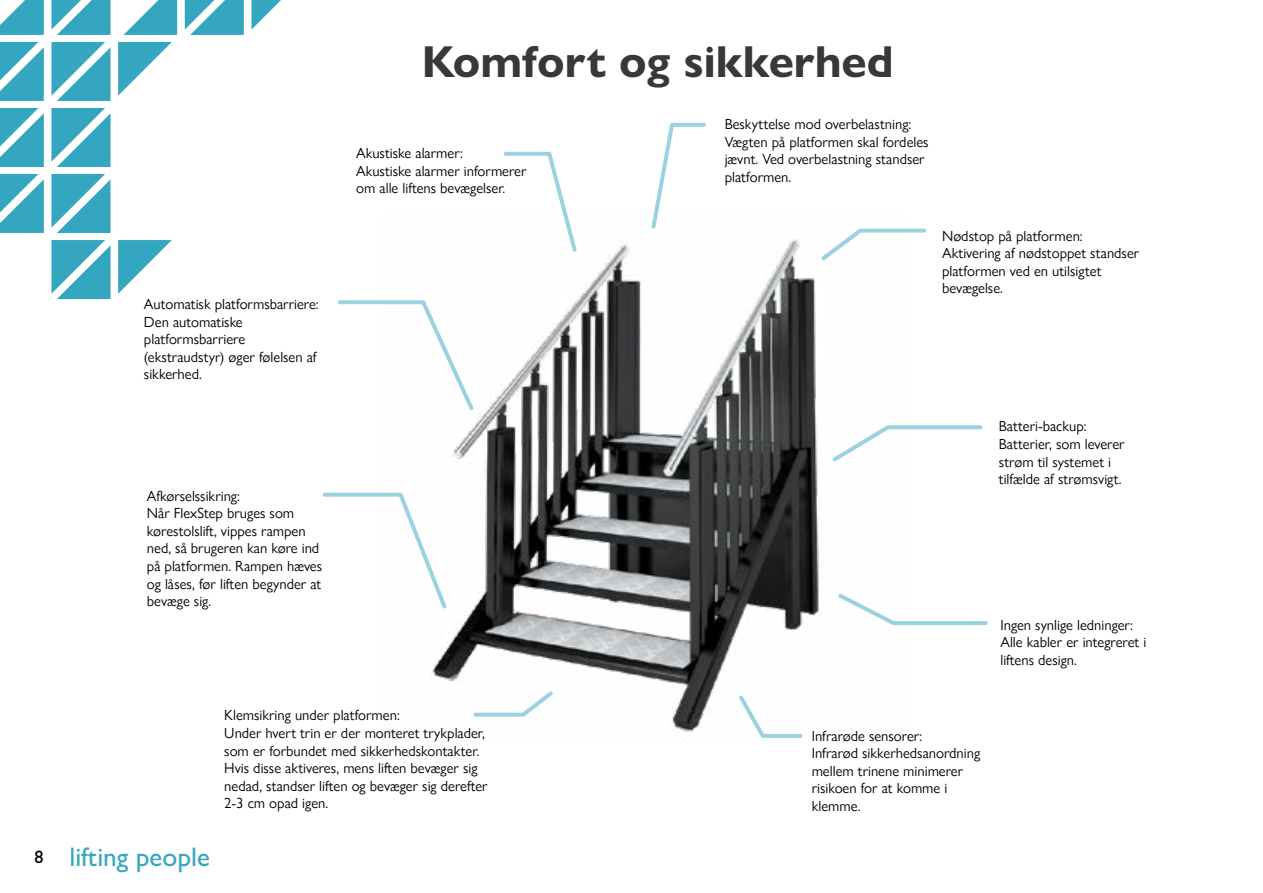
<style>
.page{position:relative;width:1263px;height:893px;background:#fff}
.page>*{position:absolute;margin:0;border:0;box-sizing:border-box;transform-origin:0 0}
.t1{font:700 45px "Gill Sans Nova";color:#383839}
.t2{font:500 27px "Gill Sans Nova";color:#36a6bf}
.t3{font:14.7px/17.5px "Gill Sans Nova";color:#000}
.s1{font-size:18px;color:#000}
</style>
<div class="page">
<img style="left:430px;top:239px;width:389px;height:493px">
<svg style="left:0;top:0;width:44px;height:35px"></svg>
<svg style="left:51px;top:0;width:59px;height:35px"></svg>
<svg style="left:123px;top:0;width:54px;height:35px"></svg>
<svg style="left:185px;top:0;width:59px;height:35px"></svg>
<svg style="left:251px;top:0;width:30px;height:30px"></svg>
<svg style="left:0;top:42px;width:44px;height:59px"></svg>
<svg style="left:51px;top:42px;width:59px;height:59px"></svg>
<svg style="left:118px;top:42px;width:54px;height:54px"></svg>
<svg style="left:0;top:108px;width:44px;height:59px;background:#59b5cb"></svg>
<svg style="left:51px;top:108px;width:59px;height:59px"></svg>
<svg style="left:0;top:174px;width:44px;height:59px;background:#59b5cb"></svg>
<svg style="left:51px;top:174px;width:59px;height:59px"></svg>
<svg style="left:51px;top:240px;width:59px;height:59px"></svg>
<svg style="left:118px;top:240px;width:54px;height:54px"></svg>
<svg style="left:735px;top:694px;width:69px;height:44px"></svg>
<svg style="left:832px;top:425px;width:151px;height:37px"></svg>
<svg style="left:838px;top:594px;width:150px;height:31px"></svg>
<svg style="left:818px;top:228px;width:109px;height:34px"></svg>
<svg style="left:651px;top:122px;width:55px;height:107px"></svg>
<svg style="left:502px;top:151px;width:77px;height:102px"></svg>
<svg style="left:337px;top:298px;width:140px;height:114px"></svg>
<svg style="left:322px;top:491px;width:128px;height:119px"></svg>
<svg style="left:471px;top:690px;width:85px;height:29px"></svg>
<h1 class="t1" style="left:422px;top:34px;width:473px">Komfort og sikkerhed</h1>
<p class="t3" style="left:356px;top:144px;width:172px">Akustiske alarmer:<br>Akustiske alarmer informerer om alle liftens bevægelser.</p>
<p class="t3" style="left:144px;top:295px;width:176px">Automatisk platformsbarriere:<br>Den automatiske platformsbarriere (ekstraudstyr) øger følelsen af sikkerhed.</p>
<p class="t3" style="left:147px;top:487px;width:177px">Afkørselssikring:<br>Når FlexStep bruges som kørestolslift, vippes rampen ned, så brugeren kan køre ind på platformen. Rampen hæves og låses, før liften begynder at bevæge sig.</p>
<h2 class="t2" style="left:34px;top:840px;width:177px"><span class="s1">8</span> lifting people</h2>
<p class="t3" style="left:224px;top:706px;width:265px">Klemsikring under platformen:<br>Under hvert trin er der monteret trykplader, som er forbundet med sikkerhedskontakter.<br>Hvis disse aktiveres, mens liften bevæger sig nedad, standser liften og bevæger sig derefter 2-3 cm opad igen.</p>
<p class="t3" style="left:725px;top:115px;width:205px">Beskyttelse mod overbelastning:<br>Vægten på platformen skal fordeles jævnt. Ved overbelastning standser platformen.</p>
<p class="t3" style="left:942px;top:227px;width:199px">Nødstop på platformen:<br>Aktivering af nødstoppet standser platformen ved en utilsigtet bevægelse.</p>
<p class="t3" style="left:999px;top:417px;width:127px">Batteri-backup:<br>Batterier, som leverer strøm til systemet i tilfælde af strømsvigt.</p>
<p class="t3" style="left:1000px;top:616px;width:147px">Ingen synlige ledninger:<br>Alle kabler er integreret i liftens design.</p>
<p class="t3" style="left:812px;top:727px;width:170px">Infrarøde sensorer:<br>Infrarød sikkerhedsanordning mellem trinene minimerer risikoen for at komme i klemme.</p>
</div>
